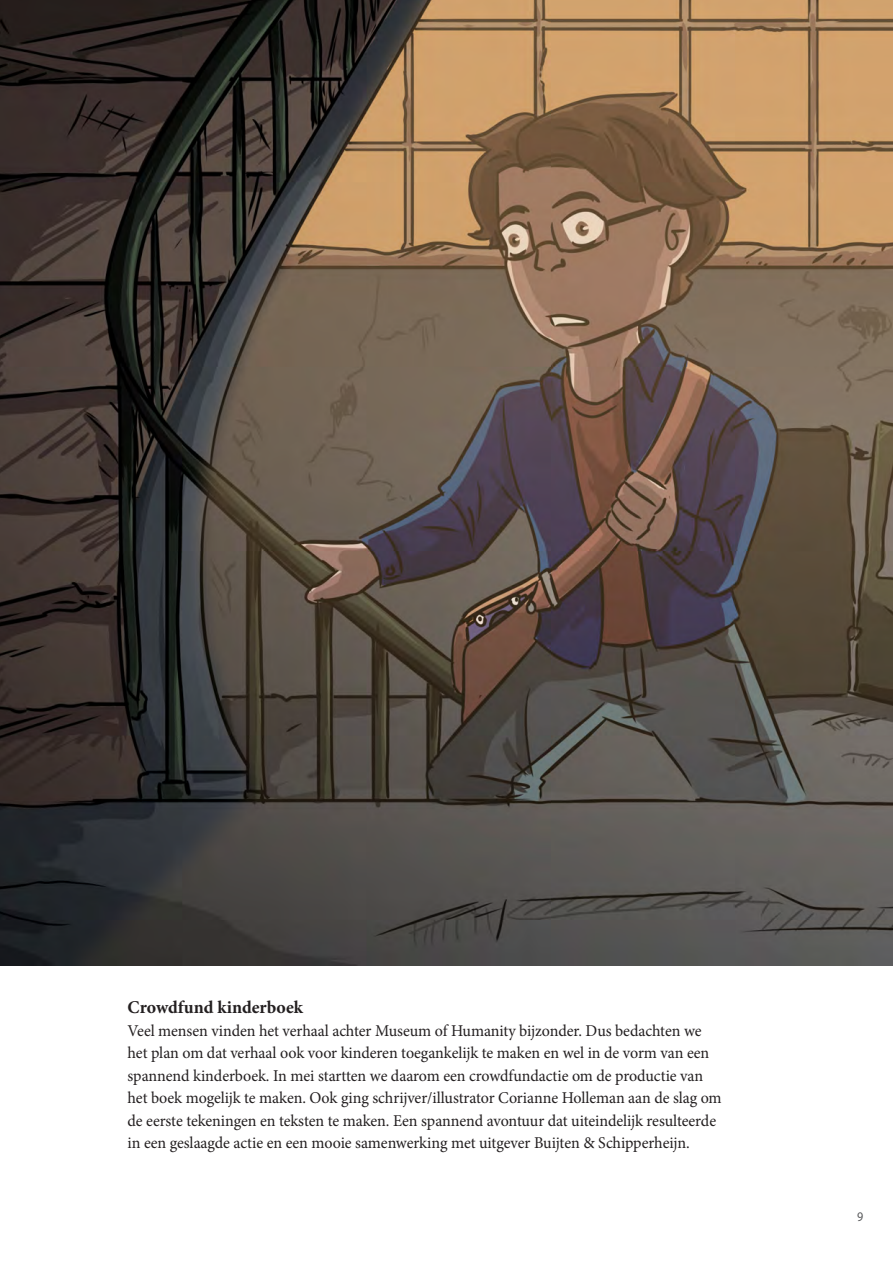
<style>
.page{position:relative;width:893px;height:1263px;background:#fff}
.page>*{position:absolute;margin:0;border:0;box-sizing:border-box;transform-origin:0 0}
.tekst_boek_groot{font:700 18px "Minion Pro";color:#231f20}
.tekst_boek_groot-2{font:16.5px/22.5px "Minion Pro";letter-spacing:-.005em;color:#231f20}
.t1{font:13.2px "Myriad Pro";color:#57585a;scale:.91 1}
</style>
<div class="page">
<img style="left:0;top:0;width:893px;height:965px">
<p class="tekst_boek_groot" style="left:128px;top:995px;width:177px">Crowdfund kinderboek</p>
<p class="tekst_boek_groot-2" style="left:128px;top:1019px;width:596px">Veel mensen vinden het verhaal achter Museum of Humanity bijzonder. Dus bedachten we het plan om dat verhaal ook voor kinderen toegankelijk te maken en wel in de vorm van een spannend kinderboek. In mei startten we daarom een crowdfundactie om de productie van het boek mogelijk te maken. Ook ging schrijver/illustrator Corianne Holleman aan de slag om de eerste tekeningen en teksten te maken. Een spannend avontuur dat uiteindelijk resulteerde in een geslaagde actie en een mooie samenwerking met uitgever Buijten &amp; Schipperheijn.</p>
<p class="t1" style="left:857px;top:1208px;width:8px">9</p>
</div>
